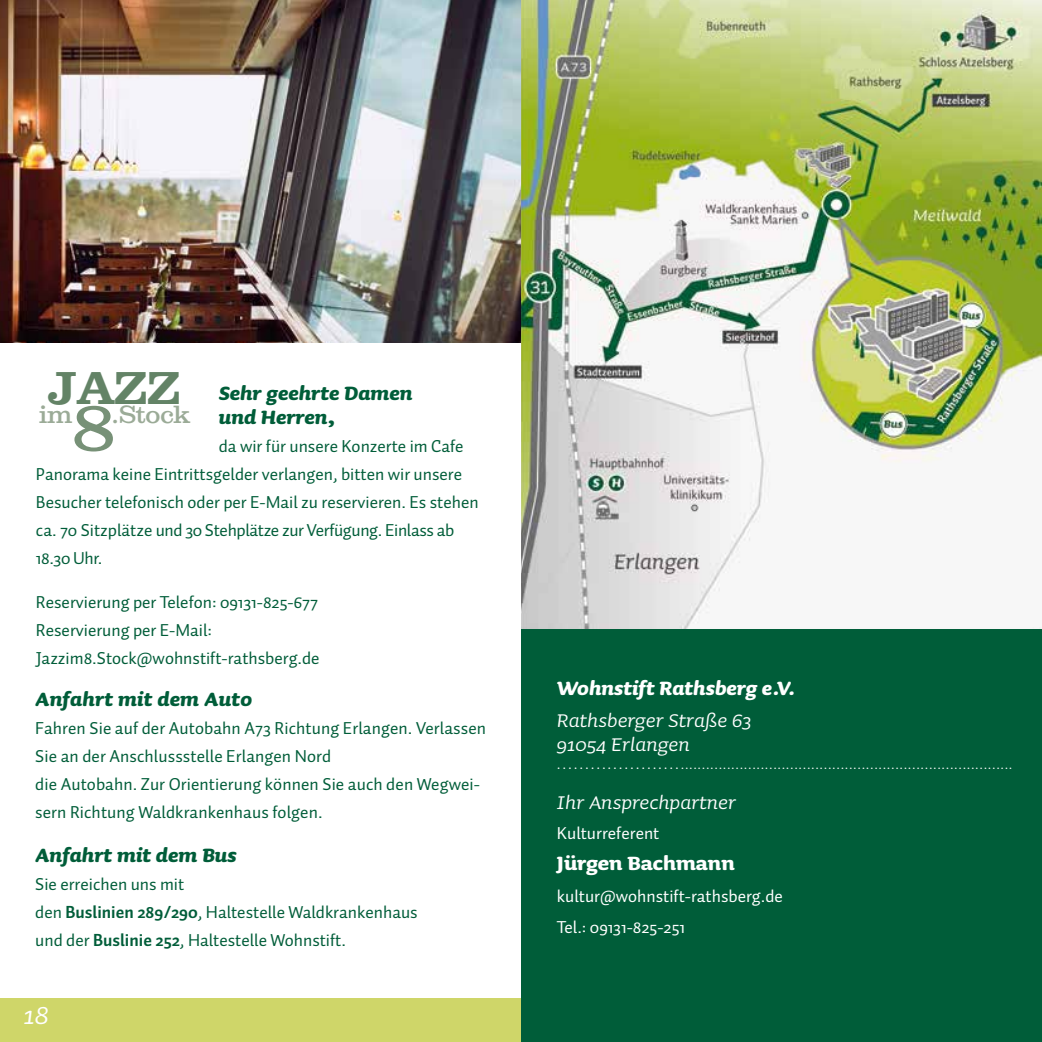
<style>
.page{position:relative;width:1042px;height:1042px;background:#fff}
.page>*{position:absolute;margin:0;border:0;box-sizing:border-box;transform-origin:0 0}
.t1{font:64.05px "Clarendon Serial";color:#779177}
.t2{font:700 44.27px "Clarendon Serial";color:#638366}
.t3{font:italic 33.25px "Sauna Pro";color:#fff}
.t4{font:italic 700 24.5px/24.5px "Sauna Pro";color:#005d39}
.t5{font:italic 24.5px/24.5px "Sauna Pro";color:#fff}
.t6{font:italic 700 24.5px "Sauna Pro";color:#fff}
.t7{font:700 24.5px "Sauna Pro";color:#fff}
.t8{font:23.97px "Clarendon Serial";color:#9bab97}
.t9{font:17.5px/28px "Auto Pro";color:#005d39}
.t10{font:17.5px/31.5px "Auto Pro";color:#fff}
.t11{font:13.12px "DIN Regular Alternate";color:#fff}
.s1{font-weight:700}
.s2{font-size:14px}
</style>
<div class="page">
<div style="left:0;top:998px;width:521px;height:44px;background:#cfd669"></div>
<img style="left:0;top:0;width:521px;height:342px">
<div style="left:521px;top:628px;width:521px;height:414px;background:#005d39"></div>
<img style="left:521px;top:0;width:521px;height:629px">
<h2 class="t2" style="left:49px;top:359px;width:132px">JAZZ</h2>
<h3 class="t8" style="left:39px;top:399px;width:35px">im</h3>
<h1 class="t1" style="left:73px;top:387px;width:44px">8</h1>
<h3 class="t8" style="left:112px;top:399px;width:79px">. Stock</h3>
<h3 class="t4" style="left:219px;top:380px;width:195px">Sehr geehrte Damen und Herren,</h3>
<p class="t9" style="left:36px;top:432px;width:444px;text-indent:183px">da wir für unsere Konzerte im Cafe Panorama keine Eintrittsgelder verlangen, bitten wir unsere Besucher telefonisch oder per E-Mail zu reservieren. Es stehen ca. 70 Sitzplätze und 30 Stehplätze zur Verfügung. Einlass ab 18.30 Uhr.</p>
<p class="t9" style="left:36px;top:587px;width:285px">Reservierung per Telefon: 09131-825-677<br>Reservierung per E-Mail:<br>Jazzim8.Stock@wohnstift-rathsberg.de</p>
<h3 class="t4" style="left:35px;top:686px;width:218px">Anfahrt mit dem Auto</h3>
<p class="t9" style="left:35px;top:714px;width:452px">Fahren Sie auf der Autobahn A73 Richtung Erlangen. Verlassen Sie an der Anschlussstelle Erlangen Nord<br>die Autobahn. Zur Orientierung können Sie auch den Wegwei&shy;sern Richtung Waldkrankenhaus folgen.</p>
<h3 class="t4" style="left:35px;top:842px;width:203px">Anfahrt mit dem Bus</h3>
<p class="t9" style="left:35px;top:870px;width:384px">Sie erreichen uns mit<br>den <span class="s1">Buslinien 289/290</span>, Haltestelle Waldkrankenhaus und der <span class="s1">Buslinie 252</span>, Haltestelle Wohnstift.</p>
<h3 class="t3" style="left:23px;top:997px;width:27px">18</h3>
<h3 class="t6" style="left:557px;top:674px;width:239px">Wohnstift Rathsberg e.V.</h3>
<h3 class="t5" style="left:557px;top:708px;width:196px">Rathsberger Straße 63<br>91054 Erlangen</h3>
<p class="t11" style="left:557px;top:756px;width:457px"><span class="s2">......................</span>...............................................................................</p>
<h3 class="t5" style="left:557px;top:790px;width:180px">Ihr Ansprechpartner</h3>
<p class="t10" style="left:557px;top:816px;width:104px">Kulturreferent</p>
<h3 class="t7" style="left:557px;top:849px;width:179px">Jürgen Bachmann</h3>
<p class="t10" style="left:557px;top:879px;width:227px">kultur@wohnstift-rathsberg.de<br>Tel.: 09131-825-251</p>
</div>
